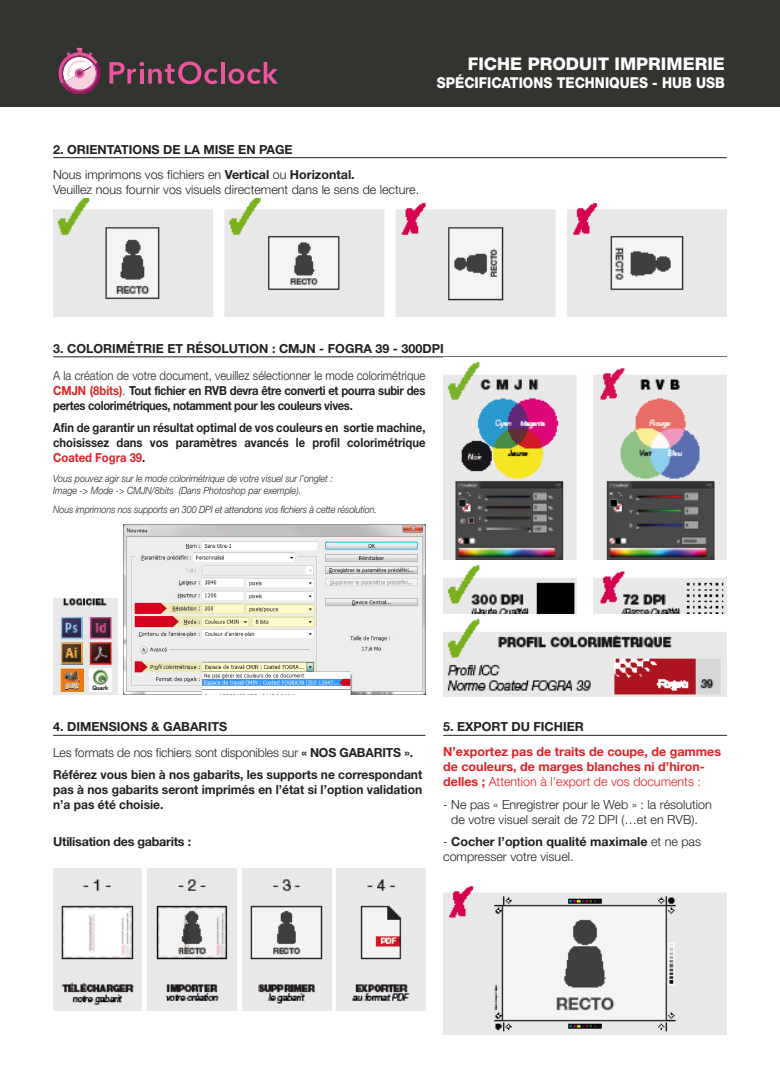
<style>
.page{position:relative;width:780px;height:1088px;background:#fff}
.page>*{position:absolute;margin:0;border:0;box-sizing:border-box;transform-origin:0 0}
.t1{font:800 17.5px "Helvetica Neue";color:#fff}
.t2{font:800 15px "Helvetica Neue";color:#fff;scale:.9 1}
.SS-Titre{font:700 12.5px/15px "Helvetica Neue";color:#231f20;text-align:justify;scale:.9 1}
.t3{font:300 12.5px/15px "Helvetica Neue";color:#231f20}
.SS-Titre-2{font:700 12.5px/15px "Helvetica Neue";color:#231f20;text-align:justify;scale:.96 1}
.t4{font:700 12.5px/15px "Helvetica Neue";color:#e41f25}
.SS-Titre-3{font:700 12.5px "Helvetica Neue";color:#231f20}
.SS-Titre-4{font:700 12.5px "Helvetica Neue";letter-spacing:-.02em;color:#231f20}
.t5{font:italic 300 10px/12px "Helvetica Neue";color:#231f20;scale:.9 1}
.s1{font-weight:700}
.s2{font-weight:300}
.s3{color:#e41f25}
</style>
<div class="page">
<img style="left:53px;top:199px;width:673px;height:117px">
<hr style="left:53px;top:157px;width:673px;height:1px;background:#231f20">
<hr style="left:53px;top:356px;width:674px;height:1px;background:#231f20">
<img style="left:124px;top:525px;width:301px;height:169px">
<img style="left:443px;top:361px;width:284px;height:199px">
<img style="left:443px;top:565px;width:284px;height:49px">
<img style="left:443px;top:619px;width:284px;height:77px">
<img style="left:53px;top:599px;width:64px;height:95px">
<hr style="left:53px;top:735px;width:372px;height:1px;background:#231f20">
<img style="left:53px;top:868px;width:372px;height:142px">
<img style="left:443px;top:886px;width:283px;height:149px">
<hr style="left:443px;top:735px;width:284px;height:1px;background:#231f20">
<div style="left:0;top:0;width:780px;height:106px;background:#31342f"></div>
<svg style="left:109px;top:62px;width:109px;height:22px"></svg>
<hr style="left:221px;top:62px;width:4px;height:22px;background:#ee549f">
<svg style="left:228px;top:62px;width:50px;height:22px"></svg>
<svg style="left:58px;top:48px;width:42px;height:46px"></svg>
<h1 class="t1" style="left:467px;top:53px;width:258px">FICHE PRODUIT IMPRIMERIE</h1>
<p class="t2" style="left:437px;top:73px;width:321px">SPÉCIFICATIONS TECHNIQUES - HUB USB</p>
<p class="SS-Titre-3" style="left:53px;top:141px;width:241px">2. ORIENTATIONS DE LA MISE EN PAGE</p>
<p class="t3" style="left:53px;top:167px;width:367px">Nous imprimons vos fichiers en <span class="s1">Vertical</span> ou <span class="s1">Horizontal.<br></span>Veuillez nous fournir vos visuels directement dans le sens de lecture.</p>
<p class="SS-Titre-3" style="left:53px;top:341px;width:392px">3. COLORIMÉTRIE ET RÉSOLUTION : CMJN - FOGRA 39 - 300DPI</p>
<p class="SS-Titre" style="left:53px;top:368px;width:415px"><span class="s2">A la création de votre document, veuillez sélectionner le mode colorimétrique </span><span class="s3">CMJN (8bits)</span><span class="s2">.</span> Tout fichier en RVB devra être converti et pourra subir des pertes colorimétriques, notamment pour les couleurs vives.</p>
<p class="SS-Titre" style="left:53px;top:420px;width:415px">Afin de garantir un résultat optimal de vos couleurs en sortie machine, choisissez dans vos paramètres avancés le profil colorimétrique <span class="s3">Coated Fogra 39</span>.</p>
<p class="t5" style="left:53px;top:472px;width:312px">Vous pouvez agir sur le mode colorimétrique de votre visuel sur l’onglet :<br>Image -&gt; Mode -&gt; CMJN/8bits (Dans Photoshop par exemple).</p>
<p class="t5" style="left:53px;top:503px;width:361px">Nous imprimons nos supports en 300 DPI et attendons vos fichiers à cette résolution.</p>
<p class="SS-Titre-3" style="left:53px;top:719px;width:175px">4. DIMENSIONS &amp; GABARITS</p>
<p class="t3" style="left:53px;top:744px;width:361px">Les formats de nos fichiers sont disponibles sur <span class="s1">« NOS GABARITS ».</span></p>
<p class="SS-Titre-2" style="left:53px;top:766px;width:386px">Référez vous bien à nos gabarits, les supports ne correspondant pas à nos gabarits seront imprimés en l’état si l’option validation n’a pas été choisie.</p>
<p class="SS-Titre-4" style="left:53px;top:833px;width:139px">Utilisation des gabarits :</p>
<p class="SS-Titre-3" style="left:443px;top:719px;width:142px">5. EXPORT DU FICHIER</p>
<p class="t4" style="left:443px;top:744px;width:279px">N’exportez pas de traits de coupe, de gammes de couleurs, de marges blanches ni d’hiron&shy;delles ; <span class="s2">Attention à l’export de vos documents :</span></p>
<p class="t3" style="left:443px;top:796px;width:270px;text-align:center">- Ne pas « Enregistrer pour le Web » : la résolution de votre visuel serait de 72 DPI (…et en RVB).</p>
<p class="t3" style="left:443px;top:833px;width:259px">- <span class="s1">Cocher l’option qualité maximale</span> et ne pas compresser votre visuel.</p>
</div>
